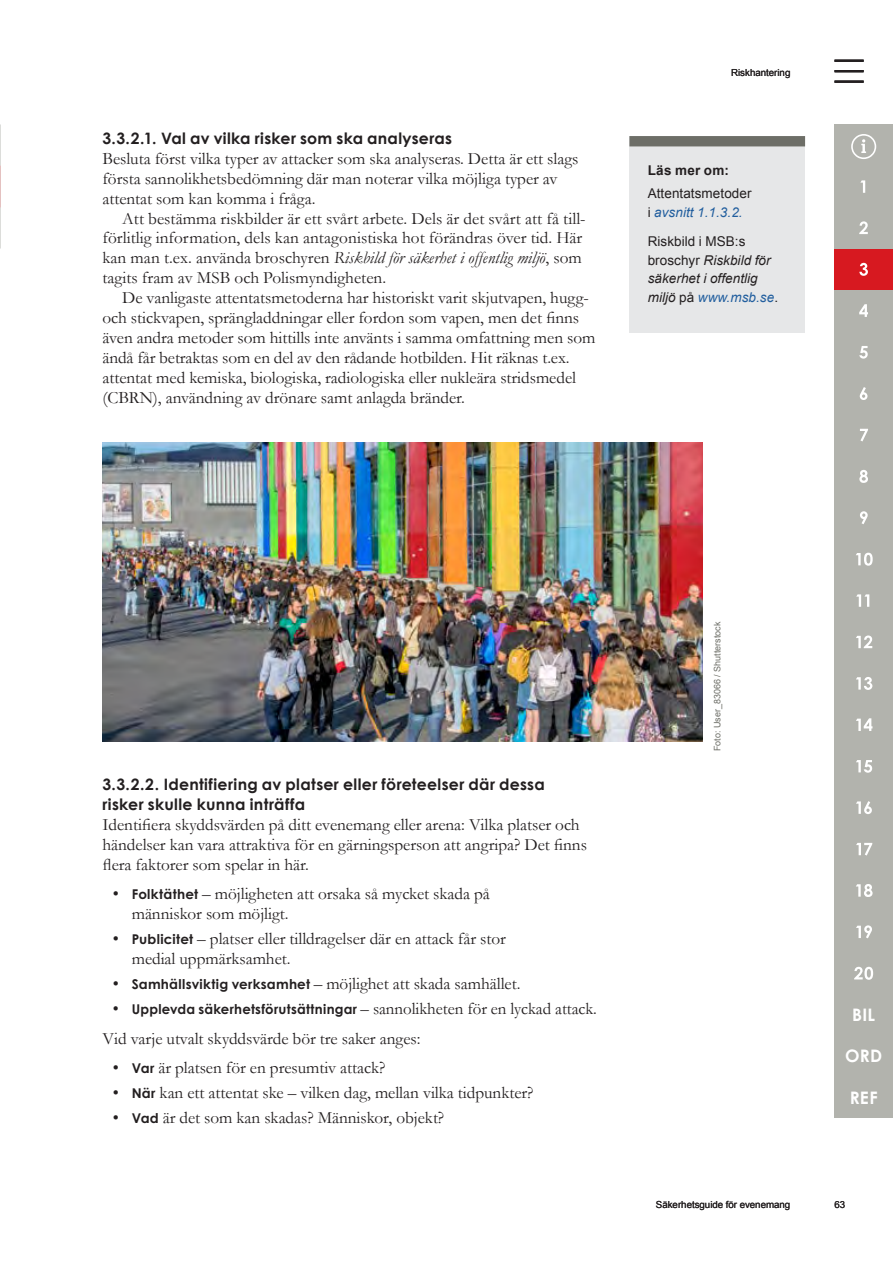
<style>
.page{position:relative;width:893px;height:1263px;background:#fff}
.page>*{position:absolute;margin:0;border:0;box-sizing:border-box;transform-origin:0 0}
.NY_Brödtext_P_-_Indr{font:17.25px/19.8px "Garamond";color:#231f20}
.NY_Brödtext_P{font:17.25px/19.8px "Garamond";color:#231f20}
.NY_Brödtext_P___inna{font:17.25px "Garamond";color:#231f20}
.t1{font:700 17.25px "Century Gothic Pro";letter-spacing:.015em;color:#fff}
.NY_Styckerubrik_H4{font:700 15.75px/20px "Century Gothic";letter-spacing:.02em;color:#231f20}
.NY_Läs_mer_-_P{font:italic 13.5px/18.6px "Arial";letter-spacing:.005em;color:#231f20}
.NY_Läs_mer_-_P-2{font:13.5px/18.6px "Arial";letter-spacing:.005em;color:#231f20}
.NY_Läs_mer_-_H{font:700 13.5px "Arial";letter-spacing:.02em;color:#231f20}
.t2{font:9.75px "Arial";letter-spacing:-.005em;color:#231f20}
.t3{font:9px "Arial";color:#6d6e67}
.s1{font-style:italic}
.s2{font-style:italic;color:#215e9e}
.s3{font-style:normal}
.s4{color:#215e9e}
.s5{font-family:"Century Gothic Pro";font-weight:700;font-size:13.5px}
</style>
<div class="page">
<div style="left:629px;top:136px;width:176px;height:81px;background:#e6e7e8"></div>
<div style="left:629px;top:136px;width:176px;height:10px;background:#6d6e67"></div>
<div style="left:629px;top:206px;width:176px;height:127px;background:#e6e7e8"></div>
<img style="left:102px;top:442px;width:601px;height:300px">
<svg style="left:834px;top:60px;width:30px;height:23px"></svg>
<div style="left:834px;top:1077px;width:59px;height:41px;background:#b2b3ad"></div>
<div style="left:834px;top:1035px;width:59px;height:42px;background:#b2b3ad"></div>
<div style="left:834px;top:994px;width:59px;height:41px;background:#b2b3ad"></div>
<div style="left:834px;top:952px;width:59px;height:42px;background:#b2b3ad"></div>
<div style="left:834px;top:911px;width:59px;height:41px;background:#b2b3ad"></div>
<div style="left:834px;top:869px;width:59px;height:42px;background:#b2b3ad"></div>
<div style="left:834px;top:828px;width:59px;height:41px;background:#b2b3ad"></div>
<div style="left:834px;top:787px;width:59px;height:41px;background:#b2b3ad"></div>
<div style="left:834px;top:745px;width:59px;height:42px;background:#b2b3ad"></div>
<div style="left:834px;top:704px;width:59px;height:41px;background:#b2b3ad"></div>
<div style="left:834px;top:662px;width:59px;height:42px;background:#b2b3ad"></div>
<div style="left:834px;top:621px;width:59px;height:41px;background:#b2b3ad"></div>
<div style="left:834px;top:580px;width:59px;height:41px;background:#b2b3ad"></div>
<div style="left:834px;top:538px;width:59px;height:42px;background:#b2b3ad"></div>
<div style="left:834px;top:497px;width:59px;height:41px;background:#b2b3ad"></div>
<div style="left:834px;top:455px;width:59px;height:42px;background:#b2b3ad"></div>
<div style="left:834px;top:414px;width:59px;height:41px;background:#b2b3ad"></div>
<div style="left:834px;top:373px;width:59px;height:41px;background:#b2b3ad"></div>
<div style="left:834px;top:331px;width:59px;height:42px;background:#b2b3ad"></div>
<div style="left:834px;top:290px;width:59px;height:41px;background:#b2b3ad"></div>
<div style="left:834px;top:248px;width:59px;height:42px;background:#d71920"></div>
<div style="left:834px;top:207px;width:59px;height:41px;background:#b2b3ad"></div>
<div style="left:834px;top:166px;width:59px;height:41px;background:#b2b3ad"></div>
<div style="left:834px;top:124px;width:59px;height:42px;background:#b2b3ad"></div>
<svg style="left:854px;top:967px;width:19px;height:13px"></svg>
<svg style="left:856px;top:925px;width:16px;height:13px"></svg>
<svg style="left:856px;top:884px;width:17px;height:13px"></svg>
<svg style="left:856px;top:843px;width:16px;height:12px"></svg>
<svg style="left:856px;top:801px;width:16px;height:13px"></svg>
<svg style="left:856px;top:760px;width:16px;height:13px"></svg>
<svg style="left:856px;top:718px;width:16px;height:13px"></svg>
<svg style="left:856px;top:677px;width:16px;height:13px"></svg>
<svg style="left:856px;top:635px;width:16px;height:13px"></svg>
<svg style="left:856px;top:594px;width:13px;height:13px"></svg>
<svg style="left:856px;top:553px;width:17px;height:13px"></svg>
<svg style="left:860px;top:511px;width:8px;height:13px"></svg>
<svg style="left:859px;top:470px;width:9px;height:13px"></svg>
<svg style="left:860px;top:429px;width:8px;height:12px"></svg>
<svg style="left:860px;top:387px;width:7px;height:13px"></svg>
<svg style="left:859px;top:346px;width:9px;height:13px"></svg>
<svg style="left:859px;top:304px;width:9px;height:13px"></svg>
<svg style="left:859px;top:263px;width:9px;height:13px"></svg>
<svg style="left:859px;top:221px;width:9px;height:13px"></svg>
<svg style="left:860px;top:180px;width:5px;height:13px"></svg>
<svg style="left:851px;top:134px;width:25px;height:25px"></svg>
<h4 class="NY_Styckerubrik_H4" style="left:102px;top:128px;width:351px">3.3.2.1. Val av vilka risker som ska analyseras</h4>
<p class="NY_Brödtext_P" style="left:102px;top:148px;width:477px">Besluta först vilka typer av attacker som ska analyseras. Detta är ett slags första sannolikhetsbedömning där man noterar vilka möjliga typer av attentat som kan komma i fråga.</p>
<p class="NY_Brödtext_P_-_Indr" style="left:102px;top:208px;width:483px;text-indent:20px">Att bestämma riskbilder är ett svårt arbete. Dels är det svårt att få till&shy;förlitlig information, dels kan antagonistiska hot förändras över tid. Här kan man t.ex. använda broschyren <span class="s1">Riskbild för säkerhet i offentlig miljö</span>, som tagits fram av MSB och Polismyndigheten.</p>
<p class="NY_Brödtext_P_-_Indr" style="left:102px;top:287px;width:494px;text-indent:20px">De vanligaste attentatsmetoderna har historiskt varit skjutvapen, hugg&shy;och stickvapen, sprängladdningar eller fordon som vapen, men det finns även andra metoder som hittills inte använts i samma omfattning men som ändå får betraktas som en del av den rådande hotbilden. Hit räknas t.ex. attentat med kemiska, biologiska, radiologiska eller nukleära stridsmedel (CBRN), användning av drönare samt anlagda bränder.</p>
<p class="t2" style="left:731px;top:66px;width:61px">Riskhantering</p>
<p class="NY_Läs_mer_-_H" style="left:648px;top:162px;width:83px">Läs mer om:</p>
<p class="NY_Läs_mer_-_P-2" style="left:648px;top:184px;width:105px">Attentatsmetoder i <span class="s2">avsnitt 1.1.3.2.</span></p>
<p class="NY_Läs_mer_-_P" style="left:648px;top:232px;width:132px"><span class="s3">Riskbild i MSB:s broschyr</span> Riskbild för säkerhet i offentlig miljö <span class="s3">på</span> <span class="s4">www.msb.se</span><span class="s3">.</span></p>
<h4 class="NY_Styckerubrik_H4" style="left:102px;top:774px;width:444px">3.3.2.2. Identifiering av platser eller företeelser där dessa risker skulle kunna inträffa</h4>
<p class="NY_Brödtext_P" style="left:102px;top:814px;width:486px">Identifiera skyddsvärden på ditt evenemang eller arena: Vilka platser och händelser kan vara attraktiva för en gärningsperson att angripa? Det finns flera faktorer som spelar in här.</p>
<p class="NY_Brödtext_P_-_Indr" style="left:132px;top:884px;width:360px;text-indent:-19px">• <span class="s5">Folktäthet</span> – möjligheten att orsaka så mycket skada på människor som möjligt.</p>
<p class="NY_Brödtext_P_-_Indr" style="left:132px;top:929px;width:376px;text-indent:-19px">• <span class="s5">Publicitet</span> – platser eller tilldragelser där en attack får stor medial uppmärksamhet.</p>
<p class="NY_Brödtext_P_-_Indr" style="left:113px;top:973px;width:409px">• <span class="s5">Samhällsviktig verksamhet</span> – möjlighet att skada samhället.</p>
<p class="NY_Brödtext_P_-_Indr" style="left:113px;top:998px;width:486px">• <span class="s5">Upplevda säkerhetsförutsättningar</span> – sannolikheten för en lyckad attack.</p>
<p class="NY_Brödtext_P___inna" style="left:102px;top:1028px;width:320px">Vid varje utvalt skyddsvärde bör tre saker anges:</p>
<p class="NY_Brödtext_P_-_Indr" style="left:113px;top:1058px;width:274px">• <span class="s5">Var</span> är platsen för en presumtiv attack?</p>
<p class="NY_Brödtext_P_-_Indr" style="left:113px;top:1083px;width:422px">• <span class="s5">När</span> kan ett attentat ske – vilken dag, mellan vilka tidpunkter?</p>
<p class="NY_Brödtext_P_-_Indr" style="left:113px;top:1107px;width:333px">• <span class="s5">Vad</span> är det som kan skadas? Människor, objekt?</p>
<p class="t3" style="left:711px;top:751px;width:131px;rotate:-90deg">Foto: User_83066 / Shutterstock</p>
<p class="t1" style="left:852px;top:1004px;width:25px">BIL</p>
<p class="t1" style="left:845px;top:1045px;width:38px">ORD</p>
<p class="t1" style="left:850px;top:1087px;width:29px">REF</p>
<p class="t2" style="left:656px;top:1198px;width:136px">Säkerhetsguide för evenemang</p>
<p class="t2" style="left:834px;top:1198px;width:12px">63</p>
</div>
